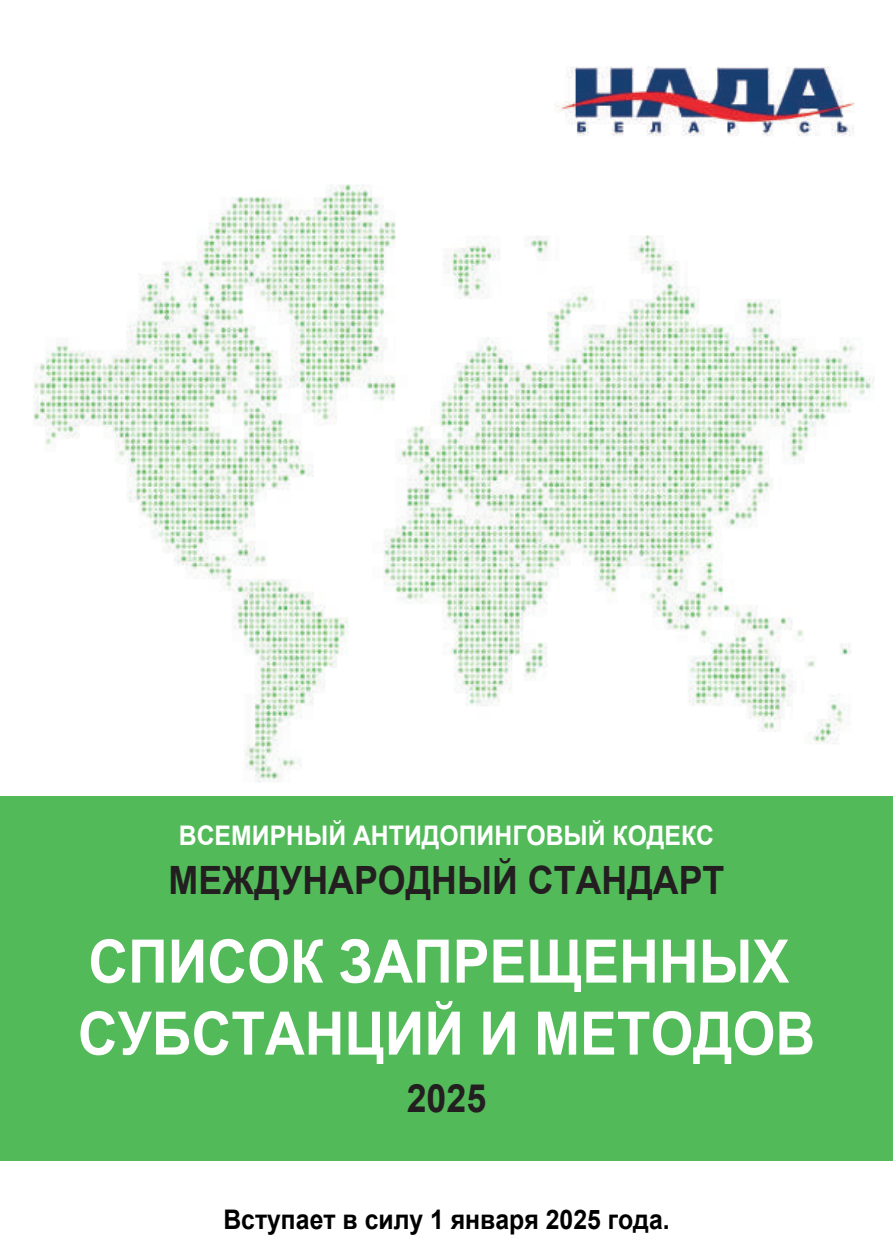
<style>
.page{position:relative;width:893px;height:1259px;background:#fff}
.page>*{position:absolute;margin:0;border:0;box-sizing:border-box;transform-origin:0 0}
.t1{font:700 60px/72px "Arial";color:#fff;scale:.92 1}
.t2{font:700 39px "Arial";color:#231f20;scale:.92 1}
.t3{font:700 27px "Arial";color:#fff;scale:.92 1}
.t4{font:700 27px "Arial";color:#000001;scale:.92 1}
</style>
<div class="page">
<img style="left:33px;top:184px;width:842px;height:599px">
<div style="left:0;top:796px;width:893px;height:364px;background:#53ba5a"></div>
<img style="left:554px;top:66px;width:301px;height:70px">
<p class="t3" style="left:179px;top:816px;width:583px">ВСЕМИРНЫЙ АНТИДОПИНГОВЫЙ КОДЕКС</p>
<p class="t2" style="left:169px;top:852px;width:606px">МЕЖДУНАРОДНЫЙ СТАНДАРТ</p>
<p class="t1" style="left:78px;top:926px;width:803px">СПИСОК ЗАПРЕЩЕННЫХ<br>СУБСТАНЦИЙ И МЕТОДОВ</p>
<p class="t2" style="left:407px;top:1071px;width:88px">2025</p>
<p class="t4" style="left:223px;top:1200px;width:487px">Вступает в силу 1 января 2025 года.</p>
</div>
